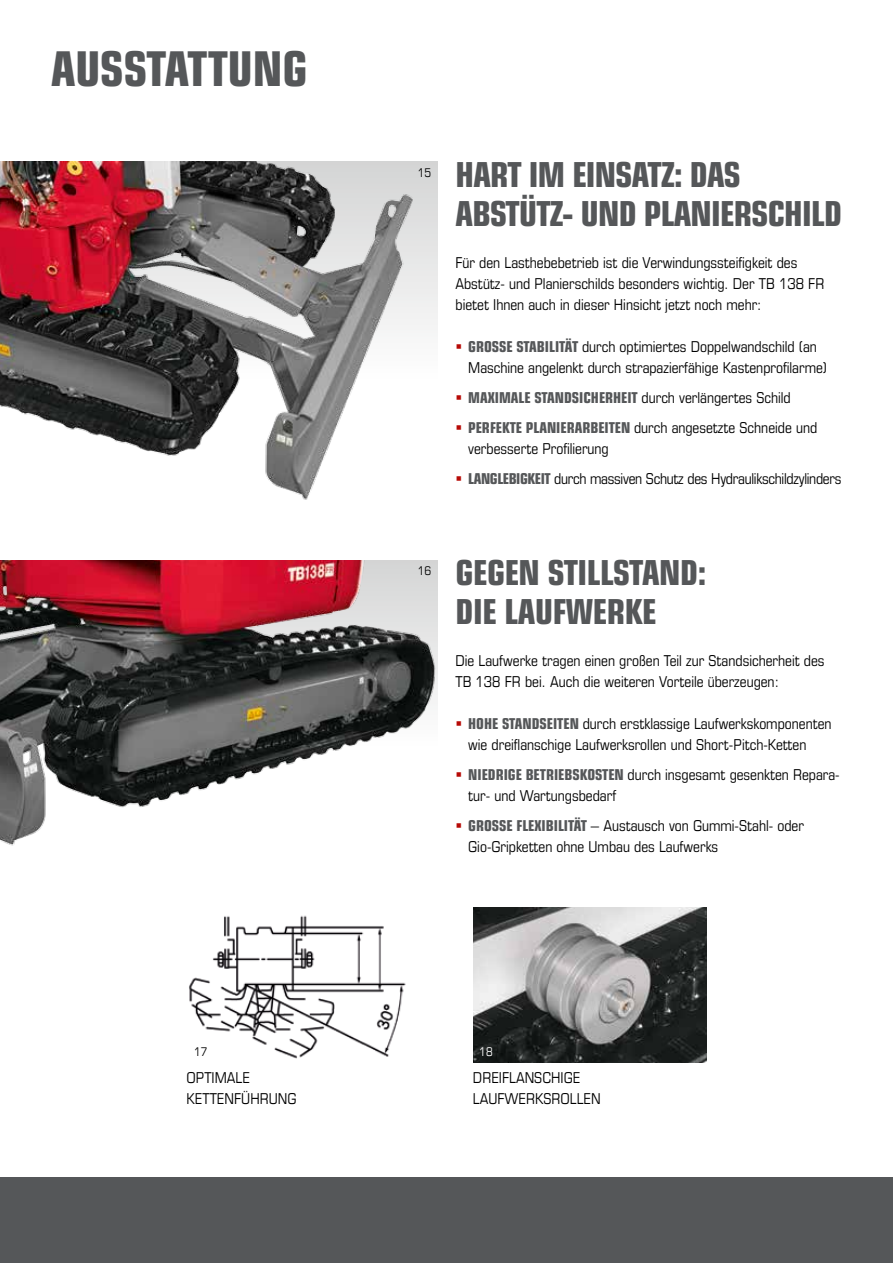
<style>
.page{position:relative;width:893px;height:1263px;background:#fff}
.page>*{position:absolute;margin:0;border:0;box-sizing:border-box;transform-origin:0 0}
.t1{font:700 condensed 48px "Eurostile LT Pro";color:#555759}
.t2{font:700 condensed 34.5px/39px "Eurostile LT Pro";letter-spacing:-.02em;color:#555759}
.t3{font:condensed 15px/21px "Eurostile LT Pro";color:#000}
.t4{font:condensed 15px/30px "Eurostile LT Pro";letter-spacing:-.02em;color:#000}
.t5{font:condensed 12px "Eurostile LT Pro";color:#000}
.t6{font:condensed 12px "Eurostile LT Pro";color:#fff}
.s1{font-weight:700;color:#555759}
</style>
<div class="page">
<img style="left:473px;top:908px;width:233px;height:155px">
<img style="left:189px;top:915px;width:217px;height:144px">
<div style="left:0;top:1178px;width:893px;height:85px;background:#555759"></div>
<img style="left:0;top:560px;width:437px;height:286px">
<img style="left:0;top:162px;width:437px;height:338px">
<h1 class="t1" style="left:51px;top:39px;width:258px">AUSSTATTUNG</h1>
<p class="t5" style="left:418px;top:165px;width:15px">15</p>
<h2 class="t2" style="left:455px;top:154px;width:388px">HART IM EINSATZ: DAS<br>ABSTÜTZ- UND PLANIERSCHILD</h2>
<p class="t3" style="left:455px;top:252px;width:370px">Für den Lasthebebetrieb ist die Verwindungssteifigkeit des<br>Abstütz- und Planierschilds besonders wichtig. Der TB 138 FR bietet Ihnen auch in dieser Hinsicht jetzt noch mehr:</p>
<p class="t3" style="left:468px;top:336px;width:360px"><span class="s1">GROSSE STABILITÄT</span> durch optimiertes Doppelwandschild (an<br>Maschine angelenkt durch strapazierfähige Kastenprofilarme)</p>
<p class="t3" style="left:468px;top:382px;width:350px;line-height:30px"><span class="s1">MAXIMALE STANDSICHERHEIT</span> durch verlängertes Schild<br><span class="s1">PERFEKTE PLANIERARBEITEN</span> durch angesetzte Schneide und</p>
<p class="t4" style="left:468px;top:433px;width:375px">verbesserte Profilierung<br><span class="s1">LANGLEBIGKEIT</span> durch massiven Schutz des Hydraulikschildzylinders</p>
<p class="t5" style="left:418px;top:564px;width:15px">16</p>
<h2 class="t2" style="left:455px;top:553px;width:252px">GEGEN STILLSTAND:<br>DIE LAUFWERKE</h2>
<p class="t3" style="left:455px;top:650px;width:371px">Die Laufwerke tragen einen großen Teil zur Standsicherheit des<br>TB 138 FR bei. Auch die weiteren Vorteile überzeugen:</p>
<p class="t3" style="left:468px;top:713px;width:365px"><span class="s1">HOHE STANDSEITEN</span> durch erstklassige Laufwerkskomponenten wie dreiflanschige Laufwerksrollen und Short-Pitch-Ketten</p>
<p class="t3" style="left:468px;top:764px;width:373px"><span class="s1">NIEDRIGE BETRIEBSKOSTEN</span> durch insgesamt gesenkten Repara&shy;tur- und Wartungsbedarf</p>
<p class="t3" style="left:468px;top:815px;width:337px"><span class="s1">GROSSE FLEXIBILITÄT</span> – Austausch von Gummi-Stahl- oder<br>Gio-Gripketten ohne Umbau des Laufwerks</p>
<p class="t5" style="left:194px;top:1045px;width:15px">17</p>
<p class="t6" style="left:479px;top:1045px;width:15px">18</p>
<p class="t3" style="left:187px;top:1067px;width:111px">OPTIMALE<br>KETTENFÜHRUNG</p>
<p class="t3" style="left:473px;top:1067px;width:129px">DREIFLANSCHIGE<br>LAUFWERKSROLLEN</p>
</div>
